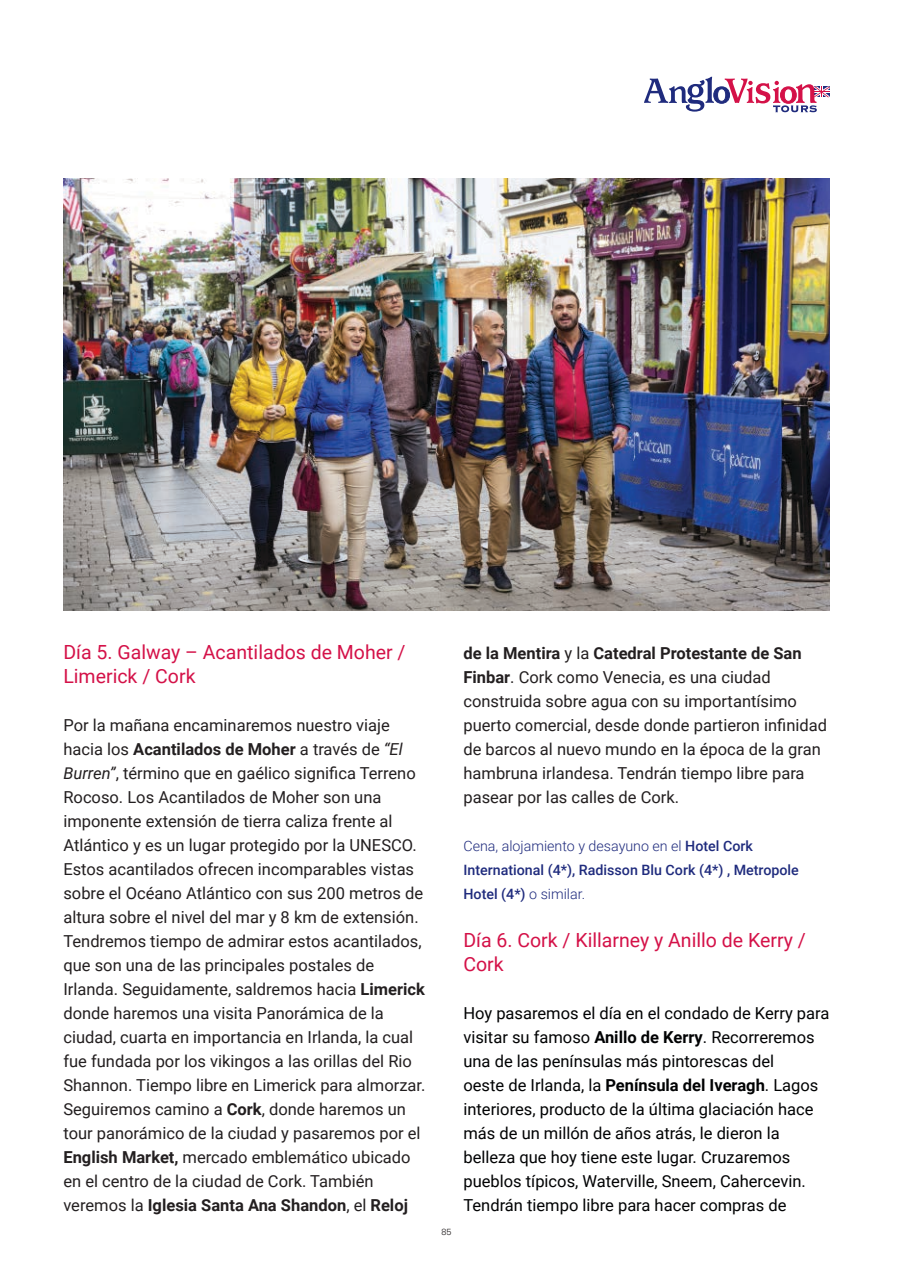
<style>
.page{position:relative;width:906px;height:1288px;background:#fff}
.page>*{position:absolute;margin:0;border:0;box-sizing:border-box;transform-origin:0 0}
.t1{font:19.5px/24px "Roboto";color:#d41148}
.t2{font:16.5px/24px "Roboto";color:#231f20}
.t3{font:16.5px/24px "Roboto";color:#010203}
.t4{font:500 14.25px/24px "Roboto";color:#1f2b7d}
.t5{font:300 9px "Univers";color:#231f20}
.s1{font-weight:700}
.s2{font-style:italic}
.s3{font-weight:300}
</style>
<div class="page">
<svg style="left:644px;top:77px;width:185px;height:35px"></svg>
<img style="left:63px;top:179px;width:766px;height:432px">
<p class="t1" style="left:63px;top:639px;width:343px">Día 5. Galway – Acantilados de Moher /<br>Limerick / Cork</p>
<p class="t2" style="left:63px;top:712px;width:363px">Por la mañana encaminaremos nuestro viaje hacia los <span class="s1">Acantilados de Moher</span> a través de <span class="s2">“El Burren”</span>, término que en gaélico significa Terreno Rocoso. Los Acantilados de Moher son una imponente extensión de tierra caliza frente al Atlántico y es un lugar protegido por la UNESCO.<br>Estos acantilados ofrecen incomparables vistas sobre el Océano Atlántico con sus 200 metros de altura sobre el nivel del mar y 8 km de extensión.<br>Tendremos tiempo de admirar estos acantilados, que son una de las principales postales de Irlanda. Seguidamente, saldremos hacia <span class="s1">Limerick </span>donde haremos una visita Panorámica de la ciudad, cuarta en importancia en Irlanda, la cual fue fundada por los vikingos a las orillas del Rio Shannon. Tiempo libre en Limerick para almorzar.<br>Seguiremos camino a <span class="s1">Cork</span>, donde haremos un tour panorámico de la ciudad y pasaremos por el <span class="s1">English Market,</span> mercado emblemático ubicado en el centro de la ciudad de Cork. También veremos la <span class="s1">Iglesia Santa Ana Shandon</span>, el <span class="s1">Reloj</span></p>
<p class="t5" style="left:441px;top:1226px;width:12px">85</p>
<p class="t2" style="left:463px;top:640px;width:365px"><span class="s1">de la Mentira</span> y la <span class="s1">Catedral Protestante de San Finbar</span>. Cork como Venecia, es una ciudad construida sobre agua con su importantísimo puerto comercial, desde donde partieron infinidad de barcos al nuevo mundo en la época de la gran hambruna irlandesa. Tendrán tiempo libre para pasear por las calles de Cork.</p>
<p class="t4" style="left:463px;top:833px;width:337px"><span class="s3">Cena, alojamiento y desayuno en el</span> Hotel Cork<br>International (4*), Radisson Blu Cork (4*) , Metropole<br>Hotel (4*) <span class="s3">o similar.</span></p>
<p class="t1" style="left:463px;top:927px;width:344px">Día 6. Cork / Killarney y Anillo de Kerry /<br>Cork</p>
<p class="t3" style="left:463px;top:1000px;width:367px">Hoy pasaremos el día en el condado de Kerry para visitar su famoso <span class="s1">Anillo de Kerry</span>. Recorreremos una de las penínsulas más pintorescas del<br>oeste de Irlanda, la <span class="s1">Península del Iveragh</span>. Lagos interiores, producto de la última glaciación hace más de un millón de años atrás, le dieron la belleza que hoy tiene este lugar. Cruzaremos pueblos típicos, Waterville, Sneem, Cahercevin.<br>Tendrán tiempo libre para hacer compras de</p>
</div>
